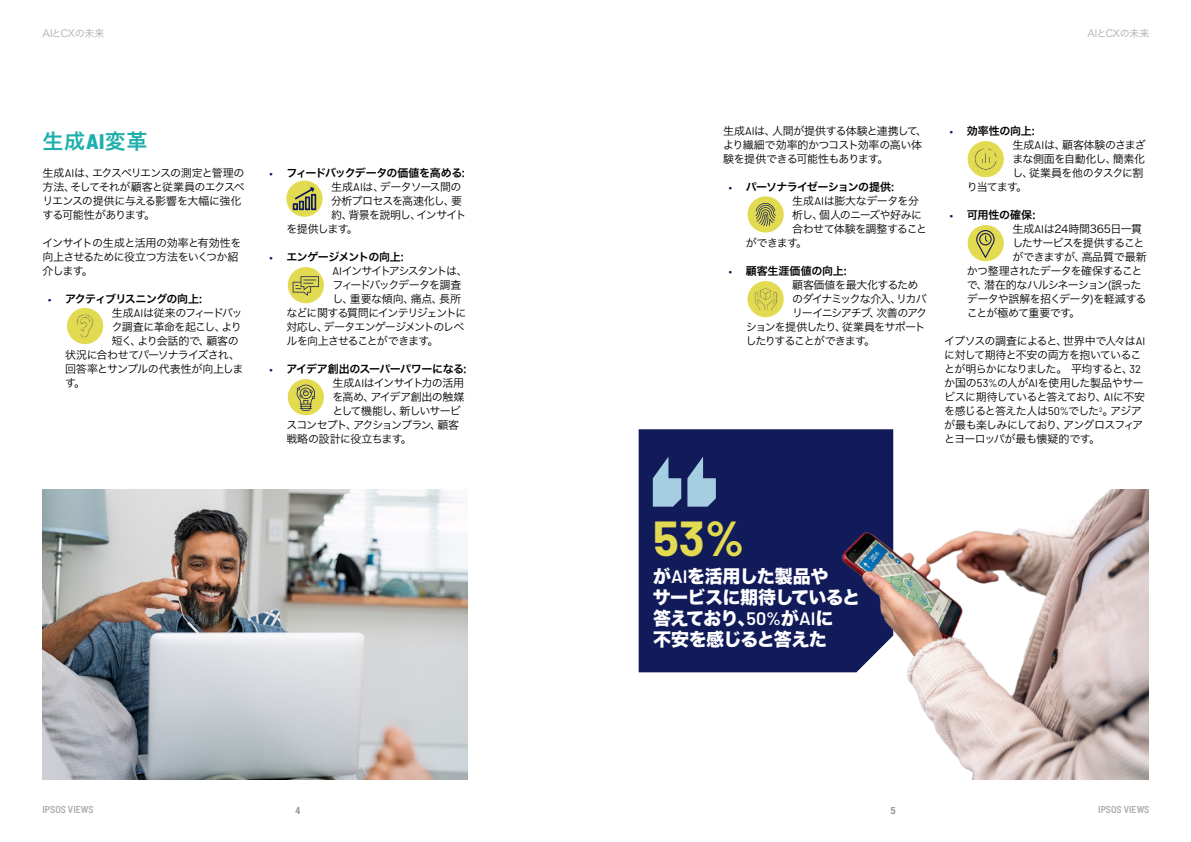
<style>
.page{position:relative;width:1191px;height:842px;background:#fff}
.page>*{position:absolute;margin:0;border:0;box-sizing:border-box;transform-origin:0 0}
.t1{font:700 48px "Barlow";color:#e2da51}
.t2{font:21px "Hira Kaku Pro N W6";color:#1dafad}
.t3{font:18px/21px "Hira Kaku Std W8";letter-spacing:-.035em;color:#fff}
.List_Paragraph{font:11px/14px "Hira Kaku Pro N W3";letter-spacing:-.065em;color:#000}
.List_Paragraph-2{font:11px "Hira Kaku Pro N W6";letter-spacing:-.04em;color:#000}
.List_Paragraph-3{font:11px/14px "Hira Kaku Pro N W3";letter-spacing:-.04em;color:#000}
.List_Paragraph-4{font:11px "Hira Kaku Pro N W3";letter-spacing:-.045em;color:#000}
.List_Paragraph-5{font:11px "Hira Kaku Pro N W3";letter-spacing:-.085em;color:#000}
.List_Paragraph-6{font:11px "Hira Kaku Pro N W3";letter-spacing:-.12em;color:#000}
.List_Paragraph-7{font:11px "Hira Kaku Pro N W3";letter-spacing:-.11em;color:#000}
.List_Paragraph-8{font:11px "Hira Kaku Pro N W3";letter-spacing:-.03em;color:#000}
.List_Paragraph-9{font:11px "Hira Kaku Pro N W3";letter-spacing:-.105em;color:#000}
.List_Paragraph-10{font:11px "Hira Kaku Pro N W3";letter-spacing:-.09em;color:#000}
.List_Paragraph-11{font:11px "Hira Kaku Pro N W6";letter-spacing:-.065em;color:#000}
.List_Paragraph-12{font:11px "Hira Kaku Pro N W3";letter-spacing:-.025em;color:#000}
.List_Paragraph-13{font:11px "Hira Kaku Pro N W3";letter-spacing:-.125em;color:#000}
.List_Paragraph-14{font:11px "Hira Kaku Pro N W3";letter-spacing:-.02em;color:#000}
.List_Paragraph-15{font:11px "Hira Kaku Pro N W3";letter-spacing:-.115em;color:#000}
.List_Paragraph-16{font:11px "Hira Kaku Pro N W3";letter-spacing:-.035em;color:#000}
.List_Paragraph-17{font:11px "Hira Kaku Pro N W6";letter-spacing:-.01em;color:#000}
.t4{font:600 semi-condensed 10px "Barlow";color:#acacac}
.t5{font:10px "Hira Kaku Pro N W3";letter-spacing:-.03em;color:#acacac}
.t6{font:700 condensed 10px "Helvetica Neue LT Pro";color:#939598}
.s1{font-family:"Barlow";font-weight:800;font-stretch:semi-condensed}
.s2{font-family:"Barlow"}
.s3{font-family:"Barlow";font-weight:600;font-stretch:semi-condensed;font-size:10.5px;color:#121b5a}
.s4{font-family:"Barlow";font-weight:600}
</style>
<div class="page">
<div style="left:638px;top:429px;width:255px;height:243px;background:#121b5a"></div>
<svg style="left:653px;top:457px;width:63px;height:50px;background:#6985ab"></svg>
<img style="left:43px;top:490px;width:425px;height:289px">
<img style="left:740px;top:490px;width:408px;height:289px">
<div style="left:967px;top:225px;width:36px;height:36px;background:#e2da51;border-radius:50%"></div>
<svg style="left:976px;top:230px;width:18px;height:28px"></svg>
<div style="left:747px;top:281px;width:36px;height:36px;background:#e2da51;border-radius:50%"></div>
<svg style="left:754px;top:288px;width:23px;height:22px"></svg>
<div style="left:967px;top:141px;width:36px;height:36px;background:#e2da51;border-radius:50%"></div>
<svg style="left:974px;top:148px;width:23px;height:22px"></svg>
<div style="left:67px;top:308px;width:36px;height:36px;background:#e2da51;border-radius:50%"></div>
<svg style="left:76px;top:314px;width:18px;height:24px"></svg>
<div style="left:288px;top:379px;width:36px;height:36px;background:#e2da51;border-radius:50%"></div>
<svg style="left:297px;top:385px;width:18px;height:26px"></svg>
<svg style="left:286px;top:181px;width:36px;height:36px"></svg>
<svg style="left:293px;top:188px;width:23px;height:22px"></svg>
<div style="left:288px;top:267px;width:36px;height:36px;background:#e2da51;border-radius:50%"></div>
<svg style="left:293px;top:276px;width:26px;height:20px"></svg>
<div style="left:747px;top:196px;width:36px;height:36px;background:#e2da51;border-radius:50%"></div>
<svg style="left:755px;top:203px;width:20px;height:23px"></svg>
<p class="t5" style="left:43px;top:25px;width:63px">AIとCXの未来</p>
<h1 class="t2" style="left:43px;top:122px;width:106px">生成<span class="s1">AI</span>変革</h1>
<p class="List_Paragraph" style="left:43px;top:165px;width:204px">生成<span class="s2">AI</span>は、エクスペリエンスの測定と管理の方法、そしてそれが顧客と従業員のエクスペリエンスの提供に与える影響を大幅に強化する可能性があります。</p>
<p class="List_Paragraph" style="left:43px;top:235px;width:200px">インサイトの生成と活用の効率と有効性を向上させるために役立つ方法をいくつか紹介します。</p>
<p class="List_Paragraph-11" style="left:48px;top:289px;width:155px"><span class="s3">•</span> アクティブリスニングの向上:</p>
<p class="List_Paragraph-13" style="left:112px;top:303px;width:132px">生成<span class="s2">AI</span>は従来のフィードバッ</p>
<p class="List_Paragraph" style="left:112px;top:319px;width:132px">ク調査に革命を起こし、より</p>
<p class="List_Paragraph-8" style="left:112px;top:331px;width:129px">短く、より会話的で、顧客の</p>
<p class="List_Paragraph" style="left:65px;top:347px;width:176px">状況に合わせてパーソナライズされ、</p>
<p class="List_Paragraph-8" style="left:65px;top:359px;width:180px">回答率とサンプルの代表性が向上しま</p>
<p class="List_Paragraph" style="left:65px;top:375px;width:22px">す。</p>
<p class="List_Paragraph-2" style="left:269px;top:163px;width:197px"><span class="s3">•</span> フィードバックデータの価値を高める:</p>
<p class="List_Paragraph" style="left:331px;top:179px;width:132px">生成<span class="s2">AI</span>は、データソース間の</p>
<p class="List_Paragraph" style="left:331px;top:193px;width:133px">分析プロセスを高速化し、要</p>
<p class="List_Paragraph" style="left:331px;top:207px;width:137px">約、背景を説明し、インサイト</p>
<p class="List_Paragraph" style="left:286px;top:221px;width:73px">を提供します。</p>
<p class="List_Paragraph-2" style="left:269px;top:247px;width:136px"><span class="s3">•</span> エンゲージメントの向上:</p>
<p class="List_Paragraph-6" style="left:332px;top:261px;width:137px"><span class="s2">AI</span>インサイトアシスタントは、</p>
<p class="List_Paragraph-7" style="left:332px;top:275px;width:130px">フィードバックデータを調査</p>
<p class="List_Paragraph-14" style="left:332px;top:289px;width:130px">し、重要な傾向、痛点、長所</p>
<p class="List_Paragraph-9" style="left:286px;top:303px;width:182px">などに関する質問にインテリジェントに</p>
<p class="List_Paragraph-10" style="left:286px;top:317px;width:180px">対応し、データエンゲージメントのレベ</p>
<p class="List_Paragraph" style="left:286px;top:333px;width:153px">ルを向上させることができます。</p>
<p class="List_Paragraph-2" style="left:269px;top:359px;width:199px"><span class="s3">•</span> アイデア創出のスーパーパワーになる:</p>
<p class="List_Paragraph-5" style="left:332px;top:373px;width:133px">生成<span class="s2">AI</span>はインサイト力の活用</p>
<p class="List_Paragraph-4" style="left:332px;top:387px;width:134px">を高め、アイデア創出の触媒</p>
<p class="List_Paragraph-5" style="left:332px;top:401px;width:130px">として機能し、新しいサービ</p>
<p class="List_Paragraph-7" style="left:286px;top:415px;width:174px">スコンセプト、アクションプラン、顧客</p>
<p class="List_Paragraph-4" style="left:286px;top:429px;width:127px">戦略の設計に役立ちます。</p>
<p class="t5" style="left:1087px;top:25px;width:63px">AIとCXの未来</p>
<p class="List_Paragraph-3" style="left:723px;top:123px;width:206px">生成<span class="s2">AI</span>は、人間が提供する体験と連携して、より繊細で効率的かつコスト効率の高い体験を提供できる可能性もあります。</p>
<p class="List_Paragraph-2" style="left:729px;top:177px;width:167px"><span class="s3">•</span> パーソナライゼーションの提供:</p>
<p class="List_Paragraph-3" style="left:792px;top:193px;width:128px">生成<span class="s2">AI</span>は膨大なデータを分</p>
<p class="List_Paragraph" style="left:792px;top:207px;width:132px">析し、個人のニーズや好みに</p>
<p class="List_Paragraph-4" style="left:792px;top:219px;width:136px">合わせて体験を調整すること</p>
<p class="List_Paragraph" style="left:746px;top:235px;width:63px">ができます。</p>
<p class="List_Paragraph-17" style="left:729px;top:261px;width:119px"><span class="s3">•</span> 顧客生涯価値の向上:</p>
<p class="List_Paragraph-3" style="left:792px;top:277px;width:128px">顧客価値を最大化するため</p>
<p class="List_Paragraph-6" style="left:792px;top:289px;width:136px">のダイナミックな介入、リカバ</p>
<p class="List_Paragraph-6" style="left:792px;top:303px;width:136px">リーイニシアチブ、次善のアク</p>
<p class="List_Paragraph-5" style="left:746px;top:317px;width:181px">ションを提供したり、従業員をサポート</p>
<p class="List_Paragraph-15" style="left:746px;top:331px;width:131px">したりすることができます。</p>
<p class="List_Paragraph-2" style="left:950px;top:121px;width:86px"><span class="s3">•</span> 効率性の向上:</p>
<p class="List_Paragraph-4" style="left:1012px;top:135px;width:135px">生成<span class="s2">AI</span>は、顧客体験のさまざ</p>
<p class="List_Paragraph-4" style="left:1012px;top:149px;width:134px">まな側面を自動化し、簡素化</p>
<p class="List_Paragraph" style="left:1012px;top:165px;width:133px">し、従業員を他のタスクに割</p>
<p class="List_Paragraph" style="left:967px;top:179px;width:62px">り当てます。</p>
<p class="List_Paragraph-2" style="left:950px;top:205px;width:87px"><span class="s3">•</span> 可用性の確保:</p>
<p class="List_Paragraph-12" style="left:1012px;top:219px;width:131px">生成<span class="s2">AI</span>は24時間365日一貫</p>
<p class="List_Paragraph" style="left:1012px;top:235px;width:134px">したサービスを提供すること</p>
<p class="List_Paragraph-16" style="left:1012px;top:247px;width:136px">ができますが、高品質で最新</p>
<p class="List_Paragraph" style="left:967px;top:263px;width:177px">かつ整理されたデータを確保すること</p>
<p class="List_Paragraph-5" style="left:967px;top:275px;width:176px">で、潜在的なハルシネーション(誤った</p>
<p class="List_Paragraph" style="left:967px;top:291px;width:181px">データや誤解を招くデータ)を軽減する</p>
<p class="List_Paragraph" style="left:967px;top:305px;width:115px">ことが極めて重要です。</p>
<p class="List_Paragraph" style="left:944px;top:333px;width:203px">イプソスの調査によると、世界中で人々は<span class="s2">AI</span>に対して期待と不安の両方を抱いていることが明らかになりました。 平均すると、<span class="s2">32</span>か国の<span class="s2">53%</span>の人が<span class="s2">AI</span>を使用した製品やサービスに期待していると答えており、<span class="s2">AI</span>に不安を感じると答えた人は<span class="s2">50%</span>でした<sup>2</sup>。アジアが最も楽しみにしており、アングロスフィアとヨーロッパが最も懐疑的です。</p>
<h1 class="t1" style="left:653px;top:504px;width:93px">53%</h1>
<h3 class="t3" style="left:652px;top:566px;width:209px">が<span class="s4">AI</span>を活用した製品や<br>サービスに期待していると答えており、<span class="s4">50%</span>が<span class="s4">AI</span>に<br>不安を感じると答えた</h3>
<p class="t4" style="left:43px;top:803px;width:53px">IPSOS VIEWS</p>
<p class="t6" style="left:295px;top:804px;width:6px">4</p>
<p class="t6" style="left:891px;top:804px;width:6px">5</p>
<p class="t4" style="left:1098px;top:803px;width:53px">IPSOS VIEWS</p>
</div>
